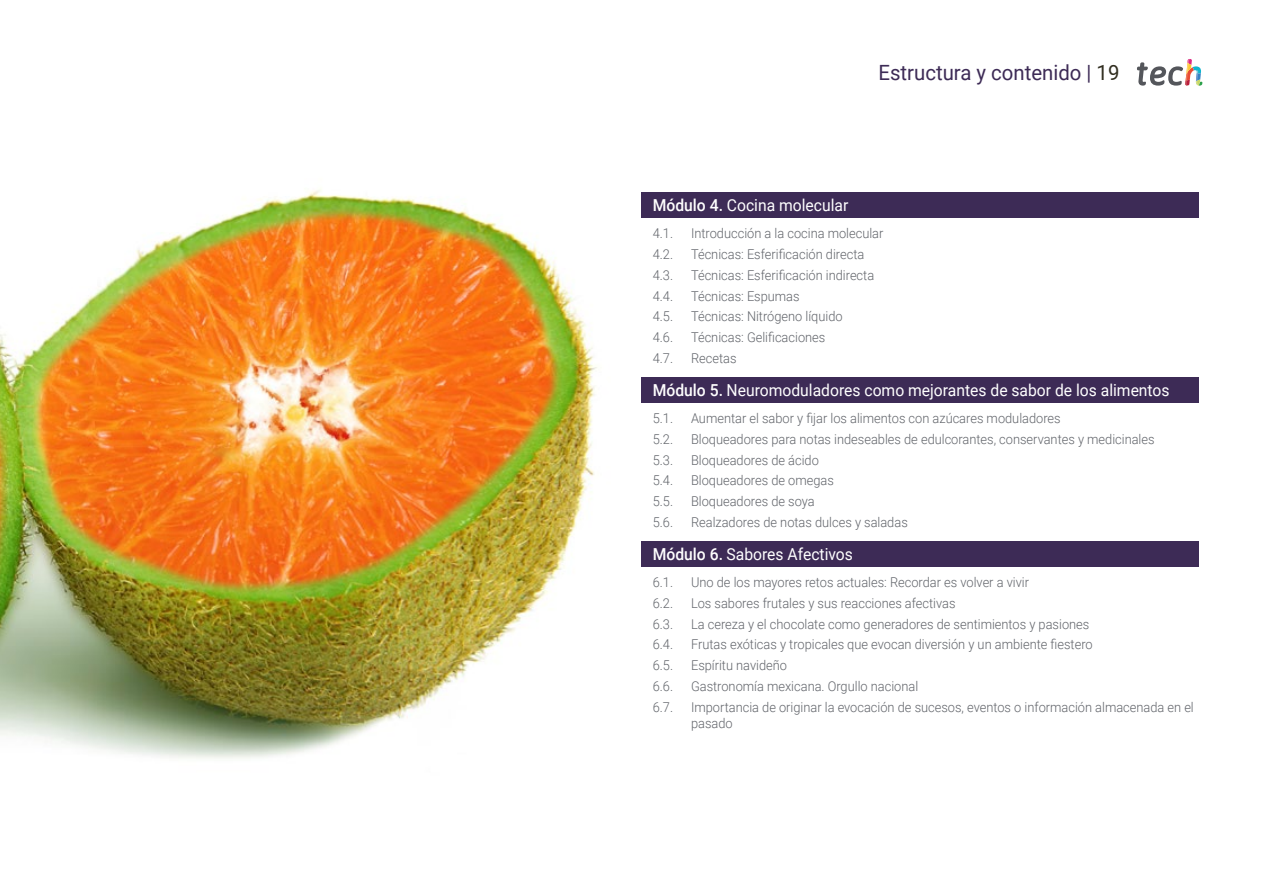
<style>
.page{position:relative;width:1263px;height:893px;background:#fff}
.page>*{position:absolute;margin:0;border:0;box-sizing:border-box;transform-origin:0 0}
.t1{font:21px "Roboto";color:#3d2b56}
.t2{font:16.5px "Roboto";color:#fff;scale:.95 1}
.t3{font:300 13.5px/16.5px "Roboto";color:#61646a;scale:.95 1}
.s1{color:#312e20}
.s2{font-weight:500}
</style>
<div class="page">
<div style="left:642px;top:192px;width:557px;height:25px;background:#3d2b56"></div>
<div style="left:642px;top:377px;width:557px;height:25px;background:#3d2b56"></div>
<div style="left:642px;top:541px;width:557px;height:25px;background:#3d2b56"></div>
<img style="left:0;top:189px;width:597px;height:570px">
<svg style="left:1137px;top:59px;width:65px;height:27px"></svg>
<h1 class="t1" style="left:878px;top:57px;width:242px">Estructura y contenido | <span class="s1">19</span></h1>
<p class="t2" style="left:653px;top:194px;width:207px"><span class="s2">Módulo 4.</span> Cocina molecular</p>
<p class="t3" style="left:653px;top:225px;width:23px">4.1.</p>
<p class="t3" style="left:691px;top:225px;width:204px">Introducción a la cocina molecular</p>
<p class="t3" style="left:653px;top:245px;width:23px">4.2.</p>
<p class="t3" style="left:691px;top:245px;width:184px">Técnicas: Esferificación directa</p>
<p class="t3" style="left:653px;top:266px;width:23px">4.3.</p>
<p class="t3" style="left:691px;top:266px;width:194px">Técnicas: Esferificación indirecta</p>
<p class="t3" style="left:653px;top:287px;width:23px">4.4.</p>
<p class="t3" style="left:691px;top:287px;width:116px">Técnicas: Espumas</p>
<p class="t3" style="left:653px;top:308px;width:23px">4.5.</p>
<p class="t3" style="left:691px;top:308px;width:161px">Técnicas: Nitrógeno líquido</p>
<p class="t3" style="left:653px;top:328px;width:23px">4.6.</p>
<p class="t3" style="left:691px;top:328px;width:143px">Técnicas: Gelificaciones</p>
<p class="t3" style="left:653px;top:349px;width:23px">4.7.</p>
<p class="t3" style="left:691px;top:349px;width:49px">Recetas</p>
<p class="t2" style="left:653px;top:379px;width:546px"><span class="s2">Módulo 5.</span> Neuromoduladores como mejorantes de sabor de los alimentos</p>
<p class="t3" style="left:653px;top:410px;width:23px">5.1.</p>
<p class="t3" style="left:691px;top:410px;width:391px">Aumentar el sabor y fijar los alimentos con azúcares moduladores</p>
<p class="t3" style="left:653px;top:430px;width:23px">5.2.</p>
<p class="t3" style="left:691px;top:430px;width:489px">Bloqueadores para notas indeseables de edulcorantes, conservantes y medicinales</p>
<p class="t3" style="left:653px;top:451px;width:23px">5.3.</p>
<p class="t3" style="left:691px;top:451px;width:136px">Bloqueadores de ácido</p>
<p class="t3" style="left:653px;top:472px;width:23px">5.4.</p>
<p class="t3" style="left:691px;top:472px;width:152px">Bloqueadores de omegas</p>
<p class="t3" style="left:653px;top:493px;width:23px">5.5.</p>
<p class="t3" style="left:691px;top:493px;width:132px">Bloqueadores de soya</p>
<p class="t3" style="left:653px;top:513px;width:23px">5.6.</p>
<p class="t3" style="left:691px;top:513px;width:230px">Realzadores de notas dulces y saladas</p>
<p class="t2" style="left:653px;top:543px;width:212px"><span class="s2">Módulo 6.</span> Sabores Afectivos</p>
<p class="t3" style="left:653px;top:574px;width:23px">6.1.</p>
<p class="t3" style="left:691px;top:574px;width:357px">Uno de los mayores retos actuales: Recordar es volver a vivir</p>
<p class="t3" style="left:653px;top:594px;width:23px">6.2.</p>
<p class="t3" style="left:691px;top:594px;width:280px">Los sabores frutales y sus reacciones afectivas</p>
<p class="t3" style="left:653px;top:615px;width:23px">6.3.</p>
<p class="t3" style="left:691px;top:615px;width:421px">La cereza y el chocolate como generadores de sentimientos y pasiones</p>
<p class="t3" style="left:653px;top:636px;width:23px">6.4.</p>
<p class="t3" style="left:691px;top:636px;width:424px">Frutas exóticas y tropicales que evocan diversión y un ambiente fiestero</p>
<p class="t3" style="left:653px;top:657px;width:23px">6.5.</p>
<p class="t3" style="left:691px;top:657px;width:103px">Espíritu navideño</p>
<p class="t3" style="left:653px;top:677px;width:23px">6.6.</p>
<p class="t3" style="left:691px;top:677px;width:241px">Gastronomía mexicana. Orgullo nacional</p>
<p class="t3" style="left:653px;top:698px;width:23px">6.7.</p>
<p class="t3" style="left:691px;top:698px;width:531px">Importancia de originar la evocación de sucesos, eventos o información almacenada en el pasado</p>
</div>
